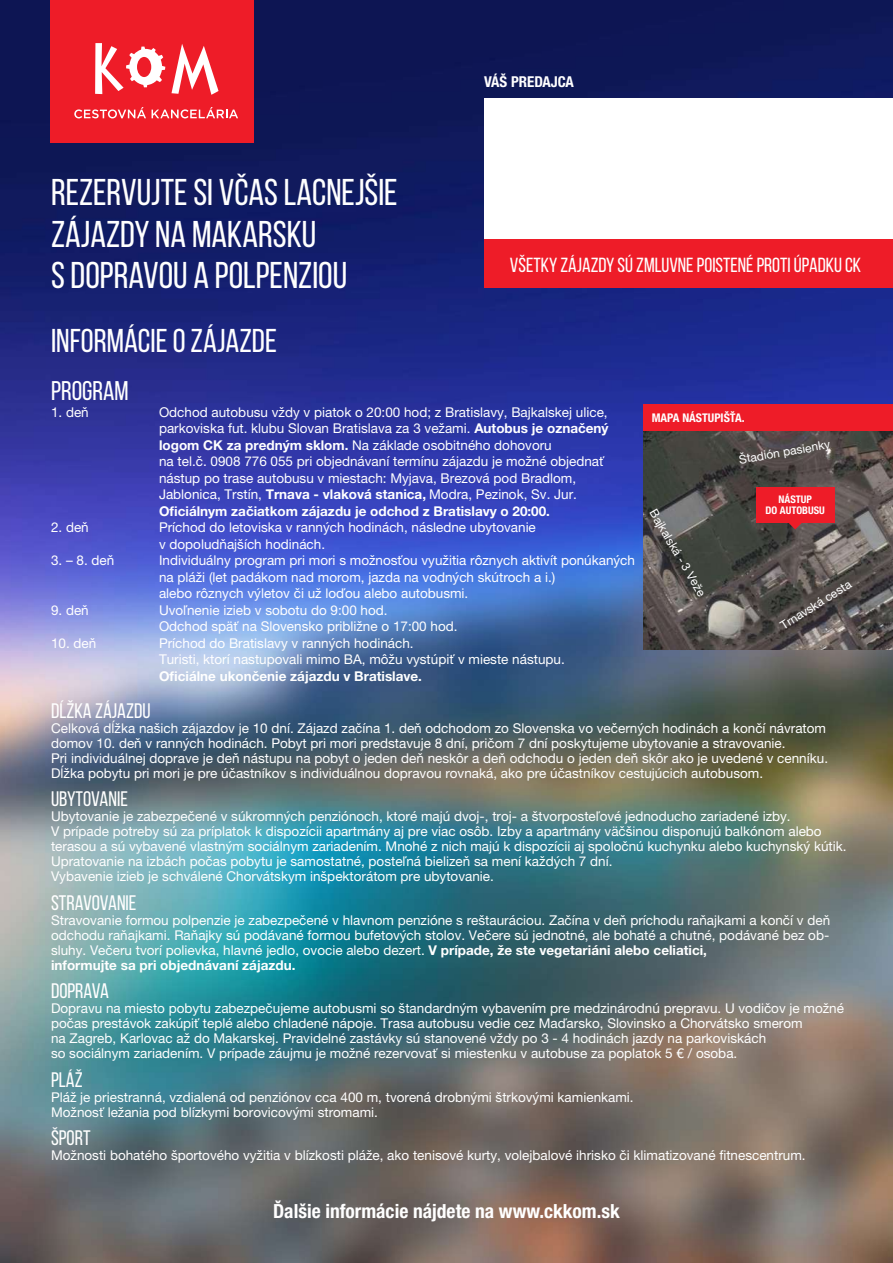
<style>
.page{position:relative;width:893px;height:1263px;background:#fff}
.page>*{position:absolute;margin:0;border:0;box-sizing:border-box;transform-origin:0 0}
.t1{font:37.2px/41.4px "Bebas Neue";color:#fff}
.t2{font:33px "Bebas Neue";color:#fff}
.t3{font:27px "Bebas Neue";color:#fff}
.t4{font:21px "Bebas Neue";color:#fff}
.t5{font:20.4px "Bebas Neue";color:#fff}
.t6{font:700 condensed 19.5px "Helvetica Neue LT Pro";color:#fff}
.t7{font:700 condensed 15px "Helvetica Neue LT Pro";color:#fff}
.t8{font:13.5px/15px "Helvetica Neue LT Pro";color:#fff}
.t9{font:700 13.5px "Helvetica Neue LT Pro";color:#fff}
.t10{font:12px "Helvetica Neue LT Pro";color:#fff}
.t11{font:700 condensed 12px "Helvetica Neue LT Pro";color:#fff}
.t12{font:700 condensed 10.5px/10.5px "Helvetica Neue LT Pro";color:#fff;text-align:center}
.s1{font-weight:700}
</style>
<div class="page">
<img style="left:0;top:0;width:893px;height:1263px">
<div style="left:484px;top:99px;width:409px;height:141px;background:#fff"></div>
<div style="left:484px;top:240px;width:409px;height:48px;background:#ee1c28"></div>
<img style="left:643px;top:431px;width:250px;height:219px">
<div style="left:643px;top:404px;width:250px;height:27px;background:#ee1c28"></div>
<div style="left:756px;top:487px;width:78px;height:35px;background:#ee1c28"></div>
<svg style="left:785px;top:522px;width:20px;height:7px"></svg>
<div style="left:51px;top:0;width:203px;height:142px;background:#ee1c28"></div>
<svg style="left:74px;top:107px;width:72px;height:11px"></svg>
<svg style="left:152px;top:107px;width:86px;height:11px"></svg>
<svg style="left:171px;top:44px;width:48px;height:51px"></svg>
<svg style="left:95px;top:43px;width:70px;height:51px"></svg>
<h1 class="t1" style="left:51px;top:171px;width:348px">REZERVUJTE SI VČAS LACNEJŠIE<br>ZÁJAZDY NA MAKARSKU<br>S DOPRAVOU A POLPENZIOU</h1>
<h2 class="t2" style="left:51px;top:323px;width:227px">INFORMÁCIE O ZÁJAZDE</h2>
<p class="t7" style="left:484px;top:73px;width:91px">VÁŠ PREDAJCA</p>
<h3 class="t5" style="left:510px;top:254px;width:353px">VŠETKY ZÁJAZDY SÚ ZMLUVNE POISTENÉ PROTI ÚPADKU CK</h3>
<h3 class="t3" style="left:51px;top:376px;width:79px">PROGRAM</h3>
<p class="t8" style="left:51px;top:404px;width:39px">1. deň</p>
<p class="t8" style="left:159px;top:403px;width:451px;line-height:16.5px">Odchod autobusu vždy v piatok o 20:00 hod; z Bratislavy, Bajkalskej ulice, parkoviska fut. klubu Slovan Bratislava za 3 vežami. <span class="s1">Autobus je označený logom CK za predným sklom.</span> Na základe osobitného dohovoru<br>na tel.č. 0908 776 055 pri objednávaní termínu zájazdu je možné objednať nástup po trase autobusu v miestach: Myjava, Brezová pod Bradlom, Jablonica, Trstín, <span class="s1">Trnava - vlaková stanica,</span> Modra, Pezinok, Sv. Jur.<br><span class="s1">Oficiálnym začiatkom zájazdu je odchod z Bratislavy o 20:00.</span></p>
<p class="t8" style="left:51px;top:520px;width:39px">2. deň</p>
<p class="t8" style="left:159px;top:519px;width:378px;line-height:16.5px">Príchod do letoviska v ranných hodinách, následne ubytovanie v dopoludňajších hodinách.</p>
<p class="t8" style="left:51px;top:553px;width:65px">3. – 8. deň</p>
<p class="t8" style="left:159px;top:552px;width:477px;line-height:16.5px">Individuálny program pri mori s možnosťou využitia rôznych aktivít ponúkaných na pláži (let padákom nad morom, jazda na vodných skútroch a i.)<br>alebo rôznych výletov či už loďou alebo autobusmi.</p>
<p class="t8" style="left:51px;top:602px;width:39px">9. deň</p>
<p class="t8" style="left:159px;top:601px;width:300px;line-height:16.5px">Uvoľnenie izieb v sobotu do 9:00 hod.<br>Odchod späť na Slovensko približne o 17:00 hod.</p>
<p class="t8" style="left:51px;top:635px;width:47px">10. deň</p>
<p class="t8" style="left:159px;top:634px;width:407px;line-height:16.5px">Príchod do Bratislavy v ranných hodinách.<br>Turisti, ktorí nastupovali mimo BA, môžu vystúpiť v mieste nástupu.</p>
<p class="t9" style="left:159px;top:667px;width:265px">Oficiálne ukončenie zájazdu v Bratislave.</p>
<p class="t11" style="left:652px;top:410px;width:94px">MAPA NÁSTUPIŠŤA.</p>
<p class="t10" style="left:658px;top:507px;width:100px;rotate:59deg">Bajkalská - 3 Veže</p>
<p class="t10" style="left:738px;top:453px;width:94px;rotate:-10deg">Štadión pasienky</p>
<p class="t12" style="left:765px;top:494px;width:61px">NÁSTUP<br>DO AUTOBUSU</p>
<p class="t10" style="left:778px;top:620px;width:83px;rotate:-32deg">Trnavská cesta</p>
<h3 class="t4" style="left:51px;top:699px;width:101px">DĹŽKA ZÁJAZDU</h3>
<p class="t8" style="left:51px;top:720px;width:778px">Celková dĺžka našich zájazdov je 10 dní. Zájazd začína 1. deň odchodom zo Slovenska vo večerných hodinách a končí návratom domov 10. deň v ranných hodinách. Pobyt pri mori predstavuje 8 dní, pričom 7 dní poskytujeme ubytovanie a stravovanie.<br>Pri individuálnej doprave je deň nástupu na pobyt o jeden deň neskôr a deň odchodu o jeden deň skôr ako je uvedené v cenníku.<br>Dĺžka pobytu pri mori je pre účastníkov s individuálnou dopravou rovnaká, ako pre účastníkov cestujúcich autobusom.</p>
<h3 class="t4" style="left:51px;top:787px;width:78px">UBYTOVANIE</h3>
<p class="t8" style="left:51px;top:808px;width:797px">Ubytovanie je zabezpečené v súkromných penziónoch, ktoré majú dvoj-, troj- a štvorposteľové jednoducho zariadené izby.<br>V prípade potreby sú za príplatok k dispozícii apartmány aj pre viac osôb. Izby a apartmány väčšinou disponujú balkónom alebo terasou a sú vybavené vlastným sociálnym zariadením. Mnohé z nich majú k dispozícii aj spoločnú kuchynku alebo kuchynský kútik.<br>Upratovanie na izbách počas pobytu je samostatné, posteľná bielizeň sa mení každých 7 dní.<br>Vybavenie izieb je schválené Chorvátskym inšpektorátom pre ubytovanie.</p>
<h3 class="t4" style="left:51px;top:891px;width:87px">STRAVOVANIE</h3>
<p class="t8" style="left:51px;top:912px;width:781px">Stravovanie formou polpenzie je zabezpečené v hlavnom penzióne s reštauráciou. Začína v deň príchodu raňajkami a končí v deň odchodu raňajkami. Raňajky sú podávané formou bufetových stolov. Večere sú jednotné, ale bohaté a chutné, podávané bez ob&shy;sluhy. Večeru tvorí polievka, hlavné jedlo, ovocie alebo dezert. <span class="s1">V prípade, že ste vegetariáni alebo celiatici,<br>informujte sa pri objednávaní zájazdu.</span></p>
<h3 class="t4" style="left:51px;top:979px;width:60px">DOPRAVA</h3>
<p class="t8" style="left:51px;top:1000px;width:794px">Dopravu na miesto pobytu zabezpečujeme autobusmi so štandardným vybavením pre medzinárodnú prepravu. U vodičov je možné počas prestávok zakúpiť teplé alebo chladené nápoje. Trasa autobusu vedie cez Maďarsko, Slovinsko a Chorvátsko smerom<br>na Zagreb, Karlovac až do Makarskej. Pravidelné zastávky sú stanovené vždy po 3 - 4 hodinách jazdy na parkoviskách<br>so sociálnym zariadením. V prípade záujmu je možné rezervovať si miestenku v autobuse za poplatok 5 € / osoba.</p>
<h3 class="t4" style="left:51px;top:1068px;width:33px">PLÁŽ</h3>
<p class="t8" style="left:51px;top:1089px;width:584px">Pláž je priestranná, vzdialená od penziónov cca 400 m, tvorená drobnými štrkovými kamienkami.<br>Možnosť ležania pod blízkymi borovicovými stromami.</p>
<h3 class="t4" style="left:51px;top:1126px;width:41px">ŠPORT</h3>
<p class="t8" style="left:51px;top:1147px;width:756px">Možnosti bohatého športového vyžitia v blízkosti pláže, ako tenisové kurty, volejbalové ihrisko či klimatizované fitnescentrum.</p>
<h3 class="t6" style="left:273px;top:1199px;width:348px">Ďalšie informácie nájdete na www.ckkom.sk</h3>
</div>
